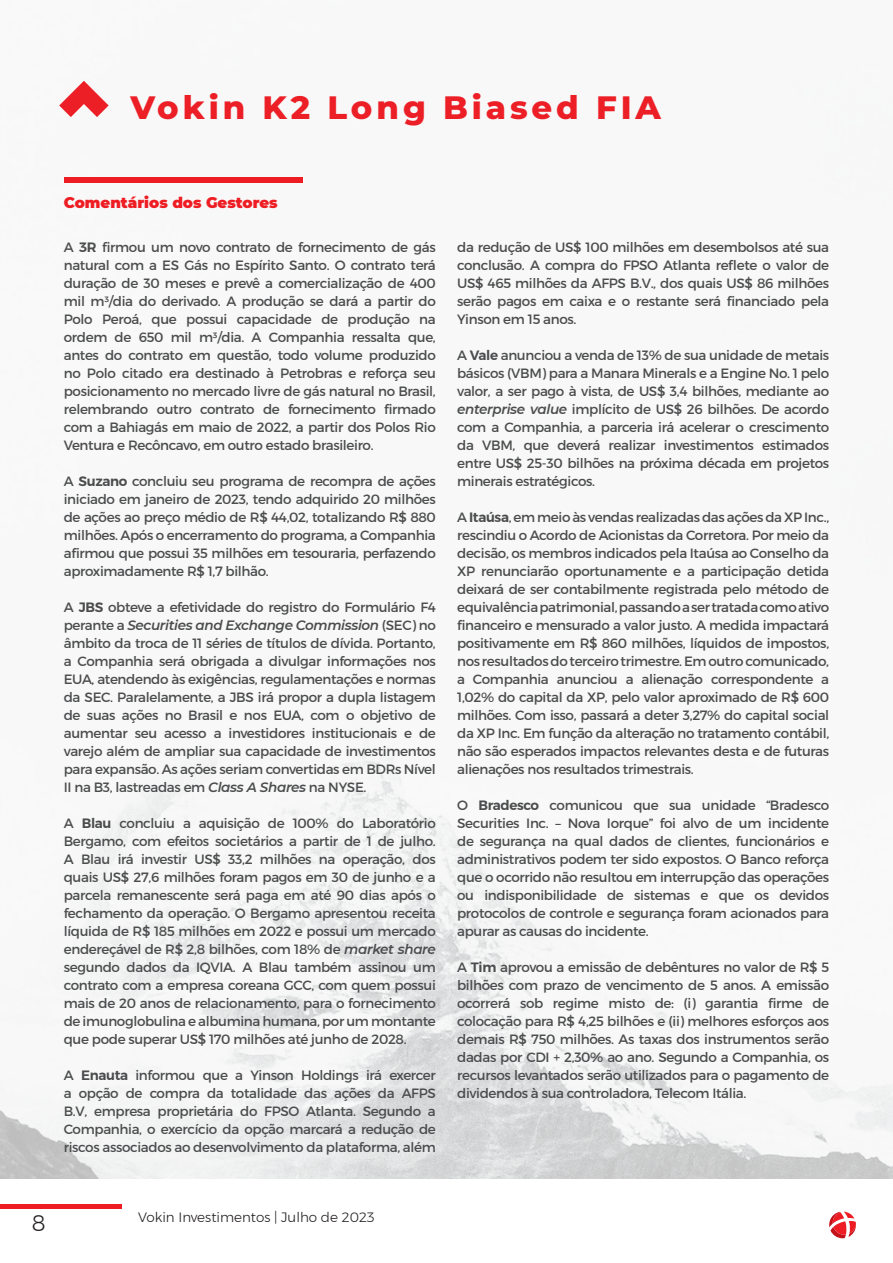
<style>
.page{position:relative;width:893px;height:1263px;background:#fff}
.page>*{position:absolute;margin:0;border:0;box-sizing:border-box;transform-origin:0 0}
.t1{font:800 32.4px "Montserrat";letter-spacing:.12em;color:#ec1f26}
.t2{font:300 22.5px "Montserrat";color:#231f20}
.t3{font:900 15px "Montserrat";color:#ee1d23}
.t4{font:13.5px/18px "Montserrat";letter-spacing:-.025em;color:#4b4c4d;text-align:justify}
.t5{font:300 13.5px "Montserrat";color:#231f20}
.s1{font-weight:600}
.s2{font-weight:600;font-style:italic}
</style>
<div class="page">
<div style="left:0;top:1204px;width:121px;height:5px;background:#ee1d23"></div>
<svg style="left:829px;top:1211px;width:27px;height:27px"></svg>
<img style="left:0;top:80px;width:893px;height:1099px">
<svg style="left:59px;top:81px;width:50px;height:36px"></svg>
<div style="left:65px;top:177px;width:238px;height:6px;background:#ee1d23"></div>
<p class="t1" style="left:130px;top:84px;width:532px">Vokin K2 Long Biased FIA</p>
<p class="t3" style="left:64px;top:191px;width:215px">Comentários dos Gestores</p>
<p class="t4" style="left:64px;top:238px;width:374px">A <span class="s1">3R</span> firmou um novo contrato de fornecimento de gás natural com a ES Gás no Espírito Santo. O contrato terá duração de 30 meses e prevê a comercialização de 400 mil m³/dia do derivado. A produção se dará a partir do Polo Peroá, que possui capacidade de produção na ordem de 650 mil m³/dia. A Companhia ressalta que, antes do contrato em questão, todo volume produzido no Polo citado era destinado à Petrobras e reforça seu posicionamento no mercado livre de gás natural no Brasil, relembrando outro contrato de fornecimento firmado com a Bahiagás em maio de 2022, a partir dos Polos Rio Ventura e Recôncavo, em outro estado brasileiro.</p>
<p class="t4" style="left:64px;top:472px;width:374px">A <span class="s1">Suzano</span> concluiu seu programa de recompra de ações iniciado em janeiro de 2023, tendo adquirido 20 milhões de ações ao preço médio de R$ 44,02, totalizando R$ 880 milhões. Após o encerramento do programa, a Companhia afirmou que possui 35 milhões em tesouraria, perfazendo aproximadamente R$ 1,7 bilhão.</p>
<p class="t4" style="left:64px;top:598px;width:374px">A <span class="s1">JBS</span> obteve a efetividade do registro do Formulário F4 perante a <span class="s2">Securities and Exchange Commission</span> (SEC) no âmbito da troca de 11 séries de títulos de dívida. Portanto, a Companhia será obrigada a divulgar informações nos EUA, atendendo às exigências, regulamentações e normas da SEC. Paralelamente, a JBS irá propor a dupla listagem de suas ações no Brasil e nos EUA, com o objetivo de aumentar seu acesso a investidores institucionais e de varejo além de ampliar sua capacidade de investimentos para expansão. As ações seriam convertidas em BDRs Nível II na B3, lastreadas em <span class="s2">Class A Shares</span> na NYSE.</p>
<p class="t4" style="left:64px;top:814px;width:374px">A <span class="s1">Blau</span> concluiu a aquisição de 100% do Laboratório Bergamo, com efeitos societários a partir de 1 de julho.<br>A Blau irá investir US$ 33,2 milhões na operação, dos quais US$ 27,6 milhões foram pagos em 30 de junho e a parcela remanescente será paga em até 90 dias após o fechamento da operação. O Bergamo apresentou receita líquida de R$ 185 milhões em 2022 e possui um mercado endereçável de R$ 2,8 bilhões, com 18% de <span class="s2">market share </span>segundo dados da IQVIA. A Blau também assinou um contrato com a empresa coreana GCC, com quem possui mais de 20 anos de relacionamento, para o fornecimento de imunoglobulina e albumina humana, por um montante que pode superar US$ 170 milhões até junho de 2028.</p>
<p class="t4" style="left:64px;top:1066px;width:374px">A <span class="s1">Enauta</span> informou que a Yinson Holdings irá exercer a opção de compra da totalidade das ações da AFPS B.V, empresa proprietária do FPSO Atlanta. Segundo a Companhia, o exercício da opção marcará a redução de riscos associados ao desenvolvimento da plataforma, além</p>
<p class="t4" style="left:457px;top:238px;width:374px">da redução de US$ 100 milhões em desembolsos até sua conclusão. A compra do FPSO Atlanta reflete o valor de US$ 465 milhões da AFPS B.V., dos quais US$ 86 milhões serão pagos em caixa e o restante será financiado pela Yinson em 15 anos.</p>
<p class="t4" style="left:457px;top:346px;width:374px">A <span class="s1">Vale</span> anunciou a venda de 13% de sua unidade de metais básicos (VBM) para a Manara Minerals e a Engine No. 1 pelo valor, a ser pago à vista, de US$ 3,4 bilhões, mediante ao <span class="s2">enterprise value</span> implícito de US$ 26 bilhões. De acordo com a Companhia, a parceria irá acelerar o crescimento da VBM, que deverá realizar investimentos estimados entre US$ 25-30 bilhões na próxima década em projetos minerais estratégicos.</p>
<p class="t4" style="left:457px;top:508px;width:374px">A <span class="s1">Itaúsa</span>, em meio às vendas realizadas das ações da XP Inc., rescindiu o Acordo de Acionistas da Corretora. Por meio da decisão, os membros indicados pela Itaúsa ao Conselho da XP renunciarão oportunamente e a participação detida deixará de ser contabilmente registrada pelo método de equivalência patrimonial, passando a ser tratada como ativo financeiro e mensurado a valor justo. A medida impactará positivamente em R$ 860 milhões, líquidos de impostos, nos resultados do terceiro trimestre. Em outro comunicado, a Companhia anunciou a alienação correspondente a 1,02% do capital da XP, pelo valor aproximado de R$ 600 milhões. Com isso, passará a deter 3,27% do capital social da XP Inc. Em função da alteração no tratamento contábil, não são esperados impactos relevantes desta e de futuras alienações nos resultados trimestrais.</p>
<p class="t4" style="left:457px;top:796px;width:374px">O <span class="s1">Bradesco</span> comunicou que sua unidade “Bradesco Securities Inc. – Nova Iorque” foi alvo de um incidente de segurança na qual dados de clientes, funcionários e administrativos podem ter sido expostos. O Banco reforça que o ocorrido não resultou em interrupção das operações ou indisponibilidade de sistemas e que os devidos protocolos de controle e segurança foram acionados para apurar as causas do incidente.</p>
<p class="t4" style="left:457px;top:958px;width:374px">A <span class="s1">Tim</span> aprovou a emissão de debêntures no valor de R$ 5 bilhões com prazo de vencimento de 5 anos. A emissão ocorrerá sob regime misto de: (i) garantia firme de colocação para R$ 4,25 bilhões e (ii) melhores esforços aos demais R$ 750 milhões. As taxas dos instrumentos serão dadas por CDI + 2,30% ao ano. Segundo a Companhia, os recursos levantados serão utilizados para o pagamento de dividendos à sua controladora, Telecom Itália.</p>
<h2 class="t2" style="left:31px;top:1206px;width:16px">8</h2>
<p class="t5" style="left:138px;top:1207px;width:238px">Vokin Investimentos | Julho de 2023</p>
</div>
